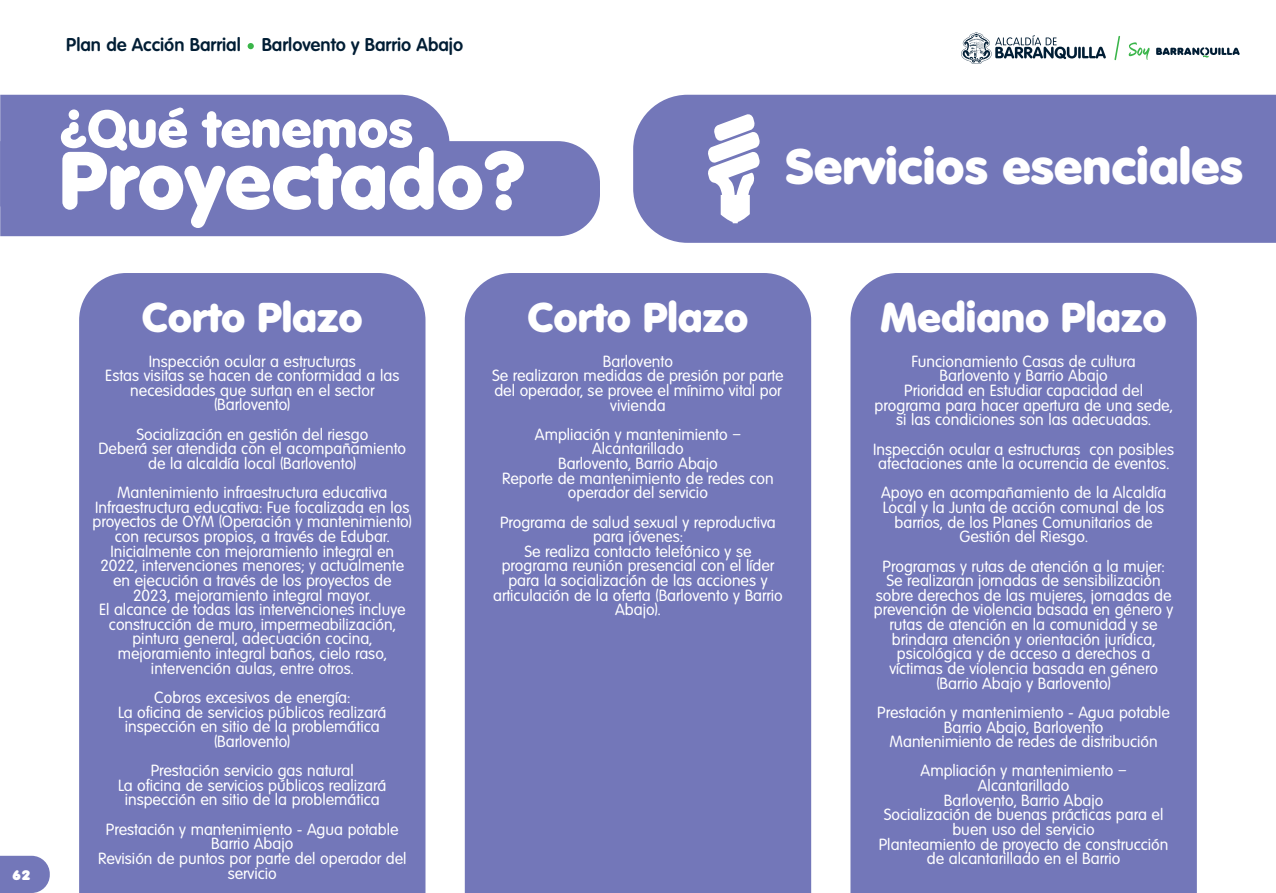
<style>
.page{position:relative;width:1276px;height:893px;background:#fff}
.page>*{position:absolute;margin:0;border:0;box-sizing:border-box;transform-origin:0 0}
.t1{font:800 79.2px "Volkswagen Serial";color:#fff}
.t2{font:800 51.52px "Volkswagen Serial";color:#fff}
.t3{font:800 48.6px "Volkswagen Serial";color:#fff}
.t4{font:800 40.5px "Volkswagen Serial";color:#fff}
.t5{font:700 18px "Volkswagen Serial";color:#011d34}
.t6{font:15.75px/14.6px "Volkswagen Serial";color:#fff;text-align:center}
.t7{font:900 13.5px "Volkswagen Serial";color:#fff}
</style>
<div class="page">
<div style="left:79px;top:273px;width:346px;height:620px;background:#7377b9"></div>
<div style="left:465px;top:273px;width:346px;height:620px;background:#7377b9"></div>
<div style="left:850px;top:273px;width:346px;height:620px;background:#7377b9"></div>
<svg style="left:0;top:856px;width:50px;height:37px;background:#7e81be"></svg>
<svg style="left:961px;top:32px;width:279px;height:32px"></svg>
<svg style="left:248px;top:43px;width:6px;height:6px"></svg>
<div style="left:0;top:141px;width:600px;height:95px;background:#7377b9"></div>
<div style="left:0;top:95px;width:449px;height:111px;background:#7377b9"></div>
<div style="left:633px;top:95px;width:643px;height:148px;background:#7377b9"></div>
<svg style="left:707px;top:114px;width:53px;height:109px"></svg>
<p class="t7" style="left:12px;top:867px;width:20px">62</p>
<p class="t5" style="left:66px;top:34px;width:398px">Plan de Acción Barrial Barlovento y Barrio Abajo</p>
<h2 class="t2" style="left:59px;top:96px;width:355px">¿Qué tenemos</h2>
<h1 class="t1" style="left:59px;top:130px;width:467px">Proyectado?</h1>
<h3 class="t3" style="left:785px;top:136px;width:459px">Servicios esenciales</h3>
<h3 class="t4" style="left:142px;top:292px;width:223px">Corto Plazo</h3>
<p class="t6" style="left:105px;top:354px;width:295px">Inspección ocular a estructuras<br>Estas visitas se hacen de conformidad a las necesidades que surtan en el sector (Barlovento)</p>
<p class="t6" style="left:98px;top:427px;width:309px">Socialización en gestión del riesgo<br>Deberá ser atendida con el acompañamiento de la alcaldía local (Barlovento)</p>
<p class="t6" style="left:93px;top:485px;width:321px">Mantenimiento infraestructura educativa Infraestructura educativa: Fue focalizada en los proyectos de OYM (Operación y mantenimiento) con recursos propios, a través de Edubar.<br>Inicialmente con mejoramiento integral en 2022, intervenciones menores; y actualmente en ejecución a través de los proyectos de 2023, mejoramiento integral mayor.<br>El alcance de todas las intervenciones incluye construcción de muro, impermeabilización, pintura general, adecuación cocina, mejoramiento integral baños, cielo raso, intervención aulas, entre otros.</p>
<p class="t6" style="left:118px;top:690px;width:270px">Cobros excesivos de energía:<br>La oficina de servicios públicos realizará inspección en sitio de la problemática (Barlovento)</p>
<p class="t6" style="left:118px;top:763px;width:270px">Prestación servicio gas natural<br>La oficina de servicios públicos realizará inspección en sitio de la problemática</p>
<p class="t6" style="left:98px;top:822px;width:310px">Prestación y mantenimiento - Agua potable<br>Barrio Abajo<br>Revisión de puntos por parte del operador del servicio</p>
<h3 class="t4" style="left:527px;top:292px;width:223px">Corto Plazo</h3>
<h3 class="t4" style="left:880px;top:292px;width:288px">Mediano Plazo</h3>
<p class="t6" style="left:492px;top:354px;width:293px">Barlovento<br>Se realizaron medidas de presión por parte del operador, se provee el mínimo vital por vivienda</p>
<p class="t6" style="left:502px;top:427px;width:273px">Ampliación y mantenimiento –<br>Alcantarillado<br>Barlovento, Barrio Abajo<br>Reporte de mantenimiento de redes con operador del servicio</p>
<p class="t6" style="left:493px;top:515px;width:291px">Programa de salud sexual y reproductiva para jóvenes:<br>Se realiza contacto telefónico y se programa reunión presencial con el líder para la socialización de las acciones y articulación de la oferta (Barlovento y Barrio<br>Abajo).</p>
<p class="t6" style="left:874px;top:354px;width:299px">Funcionamiento Casas de cultura<br>Barlovento y Barrio Abajo<br>Prioridad en Estudiar capacidad del programa para hacer apertura de una sede, si las condiciones son las adecuadas.</p>
<p class="t6" style="left:873px;top:442px;width:302px">Inspección ocular a estructuras con posibles afectaciones ante la ocurrencia de eventos.</p>
<p class="t6" style="left:881px;top:486px;width:287px">Apoyo en acompañamiento de la Alcaldía Local y la Junta de acción comunal de los barrios, de los Planes Comunitarios de Gestión del Riesgo.</p>
<p class="t6" style="left:874px;top:559px;width:301px">Programas y rutas de atención a la mujer:<br>Se realizaran jornadas de sensibilización sobre derechos de las mujeres, jornadas de prevención de violencia basada en género y rutas de atención en la comunidad y se brindara atención y orientación jurídica, psicológica y de acceso a derechos a víctimas de violencia basada en género (Barrio Abajo y Barlovento)</p>
<p class="t6" style="left:877px;top:705px;width:294px">Prestación y mantenimiento - Agua potable<br>Barrio Abajo, Barlovento<br>Mantenimiento de redes de distribución</p>
<p class="t6" style="left:879px;top:764px;width:291px">Ampliación y mantenimiento –<br>Alcantarillado<br>Barlovento, Barrio Abajo<br>Socialización de buenas prácticas para el buen uso del servicio<br>Planteamiento de proyecto de construcción de alcantarillado en el Barrio</p>
</div>
